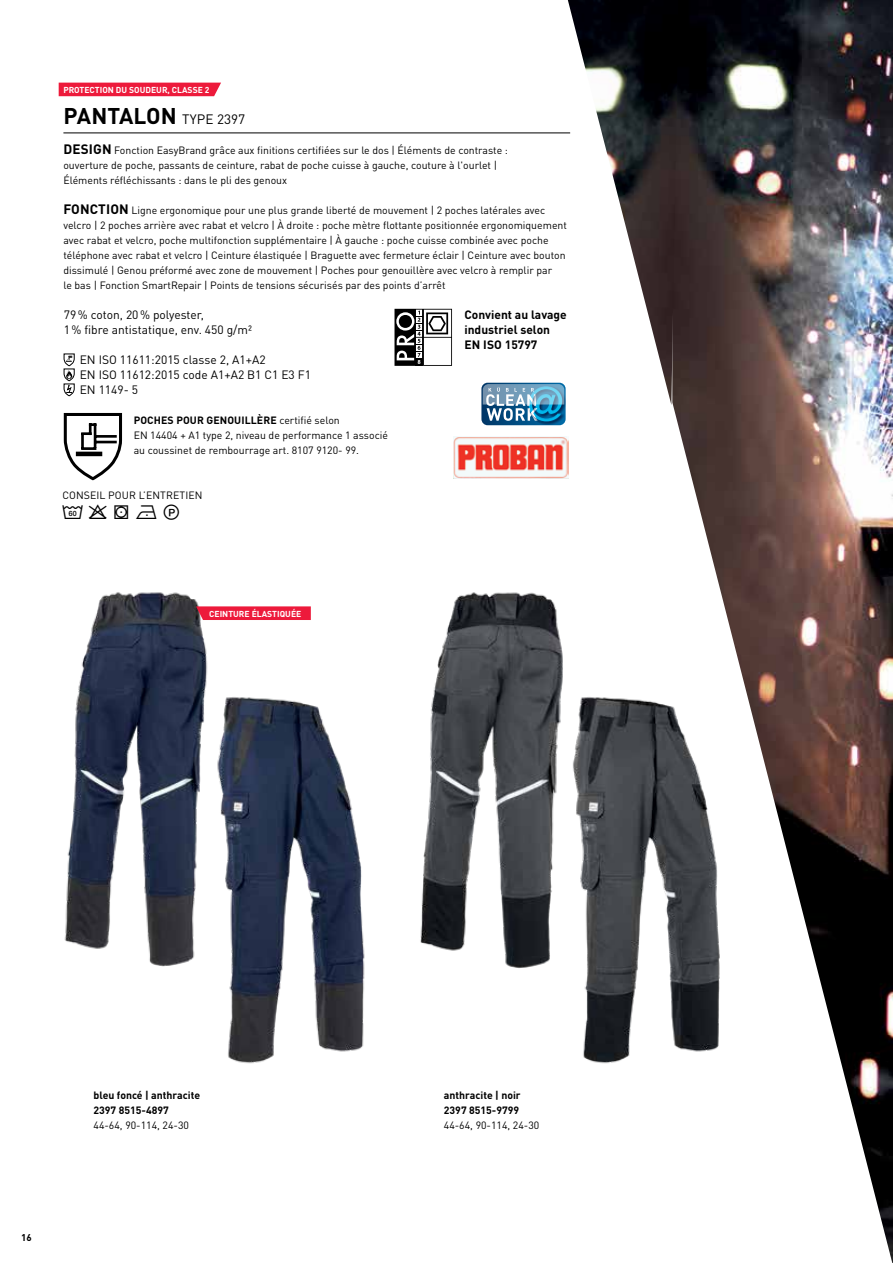
<style>
.page{position:relative;width:893px;height:1263px;background:#fff}
.page>*{position:absolute;margin:0;border:0;box-sizing:border-box;transform-origin:0 0}
.t1{font:700 22.5px "DIN Pro";letter-spacing:.01em;color:#000}
.t2{font:21px "textilecaresymbolsplus";color:#000}
.t3{font:12px/15px "DIN Pro";color:#000}
.t4{font:700 12px/15px "DIN Pro";color:#000}
.t5{font:10.5px/15px "DIN Pro";color:#000}
.t6{font:700 10.5px/15px "DIN Pro";color:#000}
.t7{font:700 9.75px "DIN Pro";color:#000}
.t8{font:700 8.55px "DIN Pro";color:#fff}
.s1{font-weight:400;font-size:13.5px}
.s2{font-weight:700;font-size:13.5px}
.s3{font-weight:700}
</style>
<div class="page">
<img style="left:673px;top:0;width:220px;height:1263px">
<img style="left:568px;top:0;width:110px;height:405px">
<hr style="left:63px;top:133px;width:507px;height:1px;background:#000">
<svg style="left:64px;top:354px;width:11px;height:42px"></svg>
<svg style="left:64px;top:413px;width:58px;height:67px"></svg>
<hr style="left:94px;top:423px;width:2px;height:25px;background:#000">
<img style="left:228px;top:705px;width:136px;height:359px">
<img style="left:64px;top:592px;width:246px;height:401px">
<img style="left:583px;top:638px;width:217px;height:460px">
<img style="left:359px;top:592px;width:308px;height:403px">
<svg style="left:394px;top:309px;width:58px;height:57px"></svg>
<div style="left:59px;top:83px;width:162px;height:13px;background:#ed1a3b"></div>
<svg style="left:196px;top:606px;width:115px;height:14px;background:#e82241"></svg>
<svg style="left:481px;top:383px;width:85px;height:42px;background:#5b94b6"></svg>
<img style="left:453px;top:436px;width:115px;height:43px">
<p class="t8" style="left:63px;top:83px;width:148px">PROTECTION DU SOUDEUR, CLASSE 2</p>
<h1 class="t1" style="left:64px;top:97px;width:183px">PANTALON <span class="s1">TYPE 2397</span></h1>
<p class="t5" style="left:63px;top:141px;width:446px"><span class="s2">DESIGN</span> Fonction EasyBrand grâce aux finitions certifiées sur le dos | Éléments de contraste : ouverture de poche, passants de ceinture, rabat de poche cuisse à gauche, couture à l'ourlet |<br>Éléments réfléchissants : dans le pli des genoux</p>
<p class="t5" style="left:63px;top:201px;width:505px"><span class="s2">FONCTION</span> Ligne ergonomique pour une plus grande liberté de mouvement | 2 poches latérales avec velcro | 2 poches arrière avec rabat et velcro | À droite : poche mètre flottante positionnée ergonomiquement avec rabat et velcro, poche multifonction supplémentaire | À gauche : poche cuisse combinée avec poche téléphone avec rabat et velcro | Ceinture élastiquée | Braguette avec fermeture éclair | Ceinture avec bouton dissimulé | Genou préformé avec zone de mouvement | Poches pour genouillère avec velcro à remplir par<br>le bas | Fonction SmartRepair | Points de tensions sécurisés par des points d’arrêt</p>
<p class="t3" style="left:64px;top:306px;width:190px">79% coton, 20% polyester,<br>1% fibre antistatique, env. 450 g/m²</p>
<p class="t3" style="left:80px;top:351px;width:233px">EN ISO 11611:2015 classe 2, A1+A2<br>EN ISO 11612:2015 code A1+A2 B1 C1 E3 F1<br>EN 1149- 5</p>
<p class="t5" style="left:134px;top:411px;width:256px"><span class="s3">POCHES POUR GENOUILLÈRE</span> certifié selon<br>EN 14404 + A1 type 2, niveau de performance 1 associé au coussinet de rembourrage art. 8107 9120- 99.</p>
<p class="t5" style="left:62px;top:487px;width:142px">CONSEIL POUR L’ENTRETIEN</p>
<h2 class="t2" style="left:62px;top:503px;width:97px">✔ □ ▲ ■</h2>
<p class="t8" style="left:209px;top:607px;width:94px">CEINTURE ÉLASTIQUÉE</p>
<p class="t4" style="left:464px;top:306px;width:104px">Convient au lavage industriel selon<br>EN ISO 15797</p>
<p class="t7" style="left:21px;top:1230px;width:12px">16</p>
<p class="t6" style="left:94px;top:1086px;width:108px">bleu foncé | anthracite<br>2397 8515-4897</p>
<p class="t5" style="left:94px;top:1116px;width:97px">44-64, 90-114, 24-30</p>
<p class="t6" style="left:444px;top:1086px;width:78px">anthracite | noir<br>2397 8515-9799</p>
<p class="t5" style="left:444px;top:1116px;width:97px">44-64, 90-114, 24-30</p>
</div>
